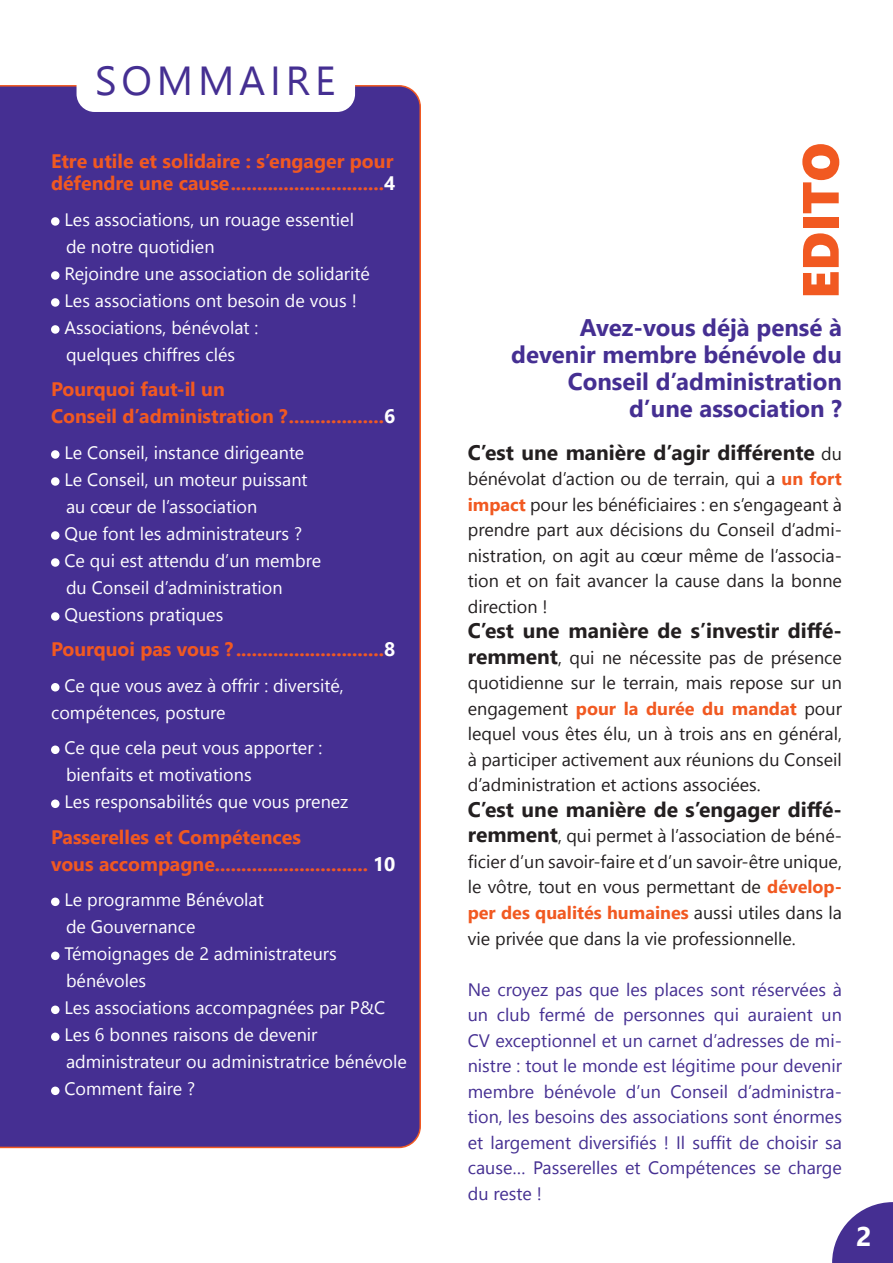
<style>
.page{position:relative;width:893px;height:1263px;background:#fff}
.page>*{position:absolute;margin:0;border:0;box-sizing:border-box;transform-origin:0 0}
.t1{font:51px "Segoe UI Black";color:#f15921}
.t2{font:40.5px "Segoe UI Historic";letter-spacing:.12em;color:#452f92}
.t3{font:700 27px "Segoe UI";color:#fff}
.t4{font:700 24px/27px "Segoe UI";color:#452f92;text-align:right}
.t5{font:700 21px "Segoe UI";color:#231f20}
.t6{font:700 19.5px/27px "Segoe UI";color:#f15921}
.t7{font:18px/27px "Segoe UI Historic";color:#fff}
.t8{font:18px/25.5px "Segoe UI Historic";color:#231f20;text-align:justify}
.t9{font:18px/25.5px "Segoe UI Historic";color:#452f92;text-align:justify}
.s1{color:#fff}
.s2{font-family:"Segoe UI Historic";font-weight:400;font-size:18px}
.s3{font-family:"Segoe UI";font-weight:700;color:#f15921}
.s4{font-family:"Segoe UI";font-weight:700;font-size:21px}
</style>
<div class="page">
<div style="left:0;top:85px;width:421px;height:1063px;background:#452f92"></div>
<svg style="left:832px;top:1202px;width:61px;height:61px"></svg>
<div style="left:51px;top:217px;width:9px;height:9px;background:#fff;border-radius:50%"></div>
<div style="left:51px;top:271px;width:9px;height:9px;background:#fff;border-radius:50%"></div>
<div style="left:51px;top:298px;width:9px;height:9px;background:#fff;border-radius:50%"></div>
<div style="left:51px;top:325px;width:9px;height:9px;background:#fff;border-radius:50%"></div>
<div style="left:51px;top:450px;width:9px;height:9px;background:#fff;border-radius:50%"></div>
<div style="left:51px;top:477px;width:9px;height:9px;background:#fff;border-radius:50%"></div>
<div style="left:51px;top:531px;width:9px;height:9px;background:#fff;border-radius:50%"></div>
<div style="left:51px;top:558px;width:9px;height:9px;background:#fff;border-radius:50%"></div>
<div style="left:51px;top:612px;width:9px;height:9px;background:#fff;border-radius:50%"></div>
<div style="left:51px;top:683px;width:9px;height:8px;background:#fff;border-radius:50%"></div>
<div style="left:51px;top:745px;width:9px;height:9px;background:#fff;border-radius:50%"></div>
<div style="left:51px;top:799px;width:9px;height:9px;background:#fff;border-radius:50%"></div>
<div style="left:51px;top:897px;width:9px;height:9px;background:#fff;border-radius:50%"></div>
<div style="left:51px;top:951px;width:9px;height:9px;background:#fff;border-radius:50%"></div>
<div style="left:51px;top:1005px;width:9px;height:9px;background:#fff;border-radius:50%"></div>
<div style="left:51px;top:1032px;width:9px;height:9px;background:#fff;border-radius:50%"></div>
<div style="left:51px;top:1086px;width:9px;height:9px;background:#fff;border-radius:50%"></div>
<div style="left:77px;top:65px;width:278px;height:47px;background:#fff;border-radius:18px"></div>
<p class="t2" style="left:95px;top:57px;width:242px">SOMMAIRE</p>
<p class="t6" style="left:51px;top:148px;width:346px;line-height:22.5px">Etre utile et solidaire : s’engager pour défendre une cause.............................<span class="s1">4</span></p>
<p class="t7" style="left:64px;top:206px;width:291px">Les associations, un rouage essentiel de notre quotidien</p>
<p class="t7" style="left:64px;top:260px;width:307px">Rejoindre une association de solidarité</p>
<p class="t7" style="left:64px;top:287px;width:294px">Les associations ont besoin de vous !</p>
<p class="t7" style="left:64px;top:314px;width:196px">Associations, bénévolat : quelques chiffres clés</p>
<p class="t6" style="left:51px;top:374px;width:346px">Pourquoi faut-il un<br>Conseil d’administration ?..................<span class="s1">6</span></p>
<p class="t7" style="left:64px;top:439px;width:241px">Le Conseil, instance dirigeante</p>
<p class="t7" style="left:64px;top:466px;width:245px">Le Conseil, un moteur puissant au cœur de l’association</p>
<p class="t7" style="left:64px;top:520px;width:239px">Que font les administrateurs ?</p>
<p class="t7" style="left:64px;top:547px;width:258px">Ce qui est attendu d’un membre du Conseil d’administration</p>
<p class="t7" style="left:64px;top:601px;width:160px">Questions pratiques</p>
<p class="t6" style="left:51px;top:634px;width:346px">Pourquoi pas vous ? ............................<span class="s1">8</span></p>
<p class="t7" style="left:51px;top:672px;width:294px;text-indent:13px">Ce que vous avez à offrir : diversité, compétences, posture</p>
<p class="t7" style="left:64px;top:734px;width:259px">Ce que cela peut vous apporter : bienfaits et motivations</p>
<p class="t7" style="left:64px;top:788px;width:285px">Les responsabilités que vous prenez</p>
<p class="t6" style="left:51px;top:821px;width:346px">Passerelles et Compétences<br>vous accompagne............................. <span class="s1">10</span></p>
<p class="t7" style="left:64px;top:886px;width:201px">Le programme Bénévolat de Gouvernance</p>
<p class="t7" style="left:64px;top:940px;width:274px">Témoignages de 2 administrateurs bénévoles</p>
<p class="t7" style="left:64px;top:994px;width:322px">Les associations accompagnées par P&amp;C</p>
<p class="t7" style="left:64px;top:1021px;width:344px">Les 6 bonnes raisons de devenir administrateur ou administratrice bénévole</p>
<p class="t7" style="left:64px;top:1075px;width:132px">Comment faire ?</p>
<p class="t1" style="left:784px;top:299px;width:158px;rotate:-90deg">EDITO</p>
<p class="t4" style="left:511px;top:312px;width:332px">Avez-vous déjà pensé à devenir membre bénévole du<br>Conseil d’administration d’une association ?</p>
<p class="t5" style="left:468px;top:433px;width:376px">C’est une manière d’agir différente <span class="s2">du</span></p>
<p class="t8" style="left:468px;top:466px;width:376px">bénévolat d’action ou de terrain, qui a <span class="s3">un fort impact</span> pour les bénéficiaires : en s’engageant à prendre part aux décisions du Conseil d’admi&shy;nistration, on agit au cœur même de l’associa&shy;tion et on fait avancer la cause dans la bonne direction !</p>
<p class="t5" style="left:468px;top:611px;width:376px">C’est une manière de s’investir diffé-</p>
<p class="t8" style="left:468px;top:645px;width:376px"><span class="s4">remment</span>, qui ne nécessite pas de présence quotidienne sur le terrain, mais repose sur un engagement <span class="s3">pour la durée du mandat</span> pour lequel vous êtes élu, un à trois ans en général, à participer activement aux réunions du Conseil d’administration et actions associées.</p>
<p class="t5" style="left:468px;top:790px;width:376px">C’est une manière de s’engager diffé-</p>
<p class="t8" style="left:468px;top:823px;width:376px"><span class="s4">remment</span>, qui permet à l’association de béné&shy;ficier d’un savoir-faire et d’un savoir-être unique, le vôtre, tout en vous permettant de <span class="s3">dévelop&shy;per des qualités humaines</span> aussi utiles dans la vie privée que dans la vie professionnelle.</p>
<p class="t9" style="left:468px;top:976px;width:376px">Ne croyez pas que les places sont réservées à un club fermé de personnes qui auraient un CV exceptionnel et un carnet d’adresses de mi&shy;nistre : tout le monde est légitime pour devenir membre bénévole d’un Conseil d’administra&shy;tion, les besoins des associations sont énormes et largement diversifiés ! Il suffit de choisir sa cause… Passerelles et Compétences se charge du reste !</p>
<p class="t3" style="left:856px;top:1211px;width:17px">2</p>
</div>
